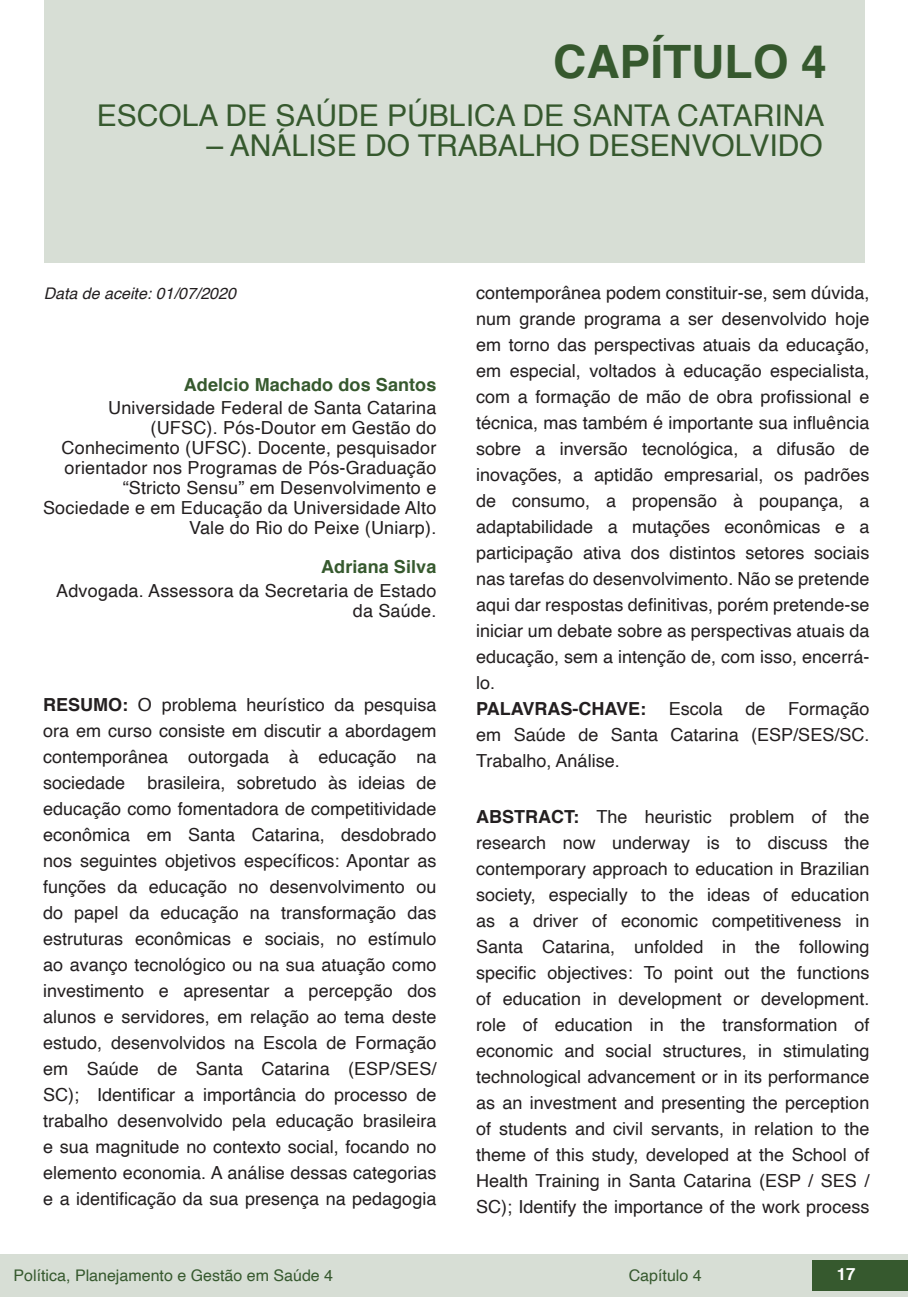
<style>
.page{position:relative;width:908px;height:1304px;background:#fff}
.page>*{position:absolute;margin:0;border:0;box-sizing:border-box;transform-origin:0 0}
.capítulos{font:700 46px "Helvetica";color:#36592e}
.nome_artigos{font:30px "Helvetica";color:#36592e}
.Resumos_e_PC_TXT{font:18px/26px "Helvetica";color:#231f20;text-align:justify}
.info_autores{font:18px/20px "Helvetica";letter-spacing:.01em;color:#231f20;text-align:right}
.nome_autores{font:700 18px "Helvetica";letter-spacing:.005em;color:#36592e}
.Resumos_e_PC_TXT-2{font:700 18px "Helvetica";color:#231f20}
.t1{font:700 16.8px "Helvetica";color:#fff}
.t2{font:16px "Helvetica";color:#36592e}
.t3{font:italic 16px "Helvetica";color:#231f20}
.s1{font-weight:700}
</style>
<div class="page">
<div style="left:0;top:1254px;width:906px;height:43px;background:#d7ded5"></div>
<div style="left:812px;top:1261px;width:95px;height:30px;background:#36592e"></div>
<div style="left:44px;top:0;width:819px;height:263px;background:#d7ded5"></div>
<p class="capítulos" style="left:553px;top:25px;width:275px">CAPÍTULO 4</p>
<p class="nome_artigos" style="left:97px;top:93px;width:728px">ESCOLA DE SAÚDE PÚBLICA DE SANTA CATARINA</p>
<p class="nome_artigos" style="left:206px;top:123px;width:617px">– ANÁLISE DO TRABALHO DESENVOLVIDO</p>
<p class="t3" style="left:44px;top:280px;width:194px">Data de aceite: 01/07/2020</p>
<p class="nome_autores" style="left:184px;top:370px;width:254px">Adelcio Machado dos Santos</p>
<p class="info_autores" style="left:43px;top:398px;width:394px">Universidade Federal de Santa Catarina (UFSC). Pós-Doutor em Gestão do Conhecimento (UFSC). Docente, pesquisador orientador nos Programas de Pós-Graduação “Stricto Sensu” em Desenvolvimento e Sociedade e em Educação da Universidade Alto Vale do Rio do Peixe (Uniarp).</p>
<p class="nome_autores" style="left:321px;top:552px;width:117px">Adriana Silva</p>
<p class="info_autores" style="left:56px;top:581px;width:381px">Advogada. Assessora da Secretaria de Estado da Saúde.</p>
<p class="Resumos_e_PC_TXT" style="left:43px;top:692px;width:394px"><span class="s1">RESUMO:</span> O problema heurístico da pesquisa ora em curso consiste em discutir a abordagem contemporânea outorgada à educação na sociedade brasileira, sobretudo às ideias de educação como fomentadora de competitividade econômica em Santa Catarina, desdobrado nos seguintes objetivos específicos: Apontar as funções da educação no desenvolvimento ou do papel da educação na transformação das estruturas econômicas e sociais, no estímulo ao avanço tecnológico ou na sua atuação como investimento e apresentar a percepção dos alunos e servidores, em relação ao tema deste estudo, desenvolvidos na Escola de Formação em Saúde de Santa Catarina (ESP/SES/ SC); Identificar a importância do processo de trabalho desenvolvido pela educação brasileira e sua magnitude no contexto social, focando no elemento economia. A análise dessas categorias e a identificação da sua presença na pedagogia</p>
<p class="Resumos_e_PC_TXT" style="left:476px;top:280px;width:394px">contemporânea podem constituir-se, sem dúvida, num grande programa a ser desenvolvido hoje em torno das perspectivas atuais da educação, em especial, voltados à educação especialista, com a formação de mão de obra profissional e técnica, mas também é importante sua influência sobre a inversão tecnológica, a difusão de inovações, a aptidão empresarial, os padrões de consumo, a propensão à poupança, a adaptabilidade a mutações econômicas e a participação ativa dos distintos setores sociais nas tarefas do desenvolvimento. Não se pretende aqui dar respostas definitivas, porém pretende-se iniciar um debate sobre as perspectivas atuais da educação, sem a intenção de, com isso, encerrá&shy;lo.</p>
<p class="Resumos_e_PC_TXT-2" style="left:476px;top:694px;width:172px">PALAVRAS-CHAVE:</p>
<p class="Resumos_e_PC_TXT" style="left:668px;top:696px;width:56px">Escola</p>
<p class="Resumos_e_PC_TXT" style="left:745px;top:696px;width:22px">de</p>
<p class="Resumos_e_PC_TXT" style="left:476px;top:696px;width:394px;text-indent:312px">Formação em Saúde de Santa Catarina (ESP/SES/SC.<br>Trabalho, Análise.</p>
<p class="Resumos_e_PC_TXT" style="left:476px;top:804px;width:394px"><span class="s1">ABSTRACT:</span> The heuristic problem of the research now underway is to discuss the contemporary approach to education in Brazilian society, especially to the ideas of education as a driver of economic competitiveness in Santa Catarina, unfolded in the following specific objectives: To point out the functions of education in development or development. role of education in the transformation of economic and social structures, in stimulating technological advancement or in its performance as an investment and presenting the perception of students and civil servants, in relation to the theme of this study, developed at the School of Health Training in Santa Catarina (ESP / SES / SC); Identify the importance of the work process</p>
<p class="t2" style="left:14px;top:1263px;width:321px">Política, Planejamento e Gestão em Saúde 4</p>
<p class="t2" style="left:628px;top:1263px;width:74px">Capítulo 4</p>
<p class="t1" style="left:836px;top:1261px;width:20px">17</p>
</div>
